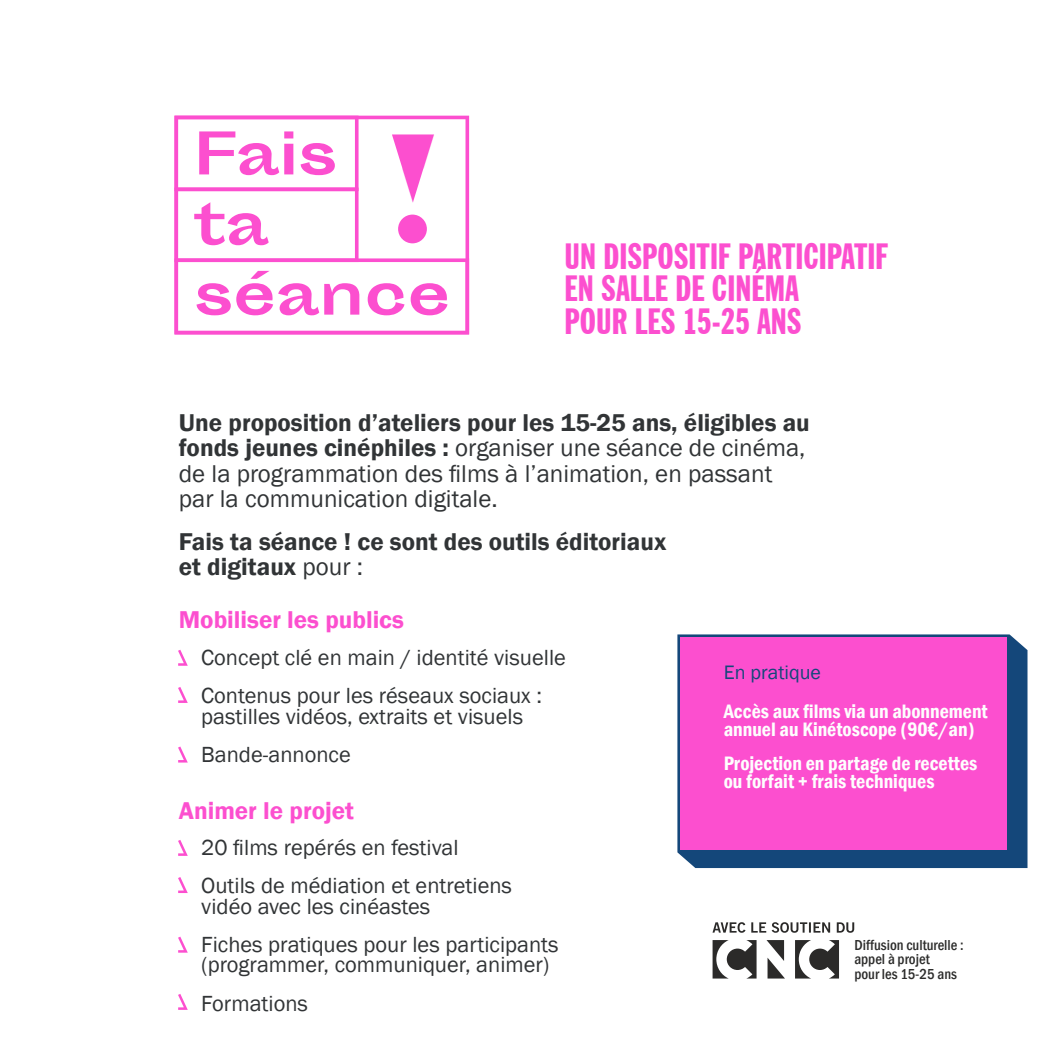
<style>
.page{position:relative;width:1063px;height:1063px;background:#fff}
.page>*{position:absolute;margin:0;border:0;box-sizing:border-box;transform-origin:0 0}
.t1{font:extra-condensed 36.5px/32.8px "Franklin Gothic BT";color:#fc4fcf}
.t2{font:25px/25.5px "Franklin Gothic";color:#313436}
.t3{font:600 25px/25.5px "Franklin Gothic";color:#313436}
.t4{font:600 25px "Franklin Gothic";color:#fc4fcf}
.t5{font:22.5px/38.2px "Franklin Gothic";color:#313436}
.t6{font:600 condensed 20px/18.2px "Franklin Gothic";color:#fefefe}
.t7{font:20px "Franklin Gothic";color:#14477a}
.t8{font:500 condensed 14.75px/14.2px "Franklin Gothic";color:#2c2c2b}
.s1{font-weight:600}
.s2{font-weight:400}
</style>
<div class="page">
<svg style="left:174px;top:116px;width:295px;height:218px"></svg>
<svg style="left:677px;top:634px;width:351px;height:234px;fill:#14477a"></svg>
<div style="left:680px;top:637px;width:327px;height:213px;background:#fc4fcf"></div>
<svg style="left:178px;top:649px;width:10px;height:17px"></svg>
<svg style="left:178px;top:687px;width:10px;height:16px"></svg>
<svg style="left:178px;top:746px;width:10px;height:17px"></svg>
<svg style="left:178px;top:840px;width:10px;height:16px"></svg>
<svg style="left:178px;top:877px;width:10px;height:16px"></svg>
<svg style="left:178px;top:936px;width:10px;height:17px"></svg>
<svg style="left:178px;top:994px;width:10px;height:16px"></svg>
<svg style="left:713px;top:922px;width:141px;height:11px"></svg>
<svg style="left:713px;top:940px;width:126px;height:39px"></svg>
<h1 class="t1" style="left:565px;top:239px;width:325px">UN DISPOSITIF PARTICIPATIF<br>EN SALLE DE CINÉMA<br>POUR LES 15-25 ANS</h1>
<p class="t2" style="left:179px;top:410px;width:632px"><span class="s1">Une proposition d’ateliers pour les 15-25 ans, éligibles au fonds jeunes cinéphiles :</span> organiser une séance de cinéma, de la programmation des films à l’animation, en passant par la communication digitale.</p>
<p class="t3" style="left:179px;top:529px;width:489px">Fais ta séance ! ce sont des outils éditoriaux et digitaux <span class="s2">pour :</span></p>
<p class="t4" style="left:179px;top:605px;width:227px">Mobiliser les publics</p>
<p class="t5" style="left:201px;top:639px;width:366px">Concept clé en main / identité visuelle<br>Contenus pour les réseaux sociaux :</p>
<p class="t5" style="left:201px;top:698px;width:323px">pastilles vidéos, extraits et visuels<br>Bande-annonce</p>
<p class="t4" style="left:179px;top:795px;width:177px">Animer le projet</p>
<p class="t5" style="left:201px;top:829px;width:312px">20 films repérés en festival<br>Outils de médiation et entretiens</p>
<p class="t5" style="left:201px;top:888px;width:359px">vidéo avec les cinéastes<br>Fiches pratiques pour les participants</p>
<p class="t5" style="left:201px;top:946px;width:350px">(programmer, communiquer, animer)<br>Formations</p>
<p class="t7" style="left:724px;top:660px;width:99px">En pratique</p>
<p class="t6" style="left:724px;top:702px;width:266px">Accès aux films via un abonnement annuel au Kinétoscope (90€/an)</p>
<p class="t6" style="left:724px;top:754px;width:255px">Projection en partage de recettes ou forfait + frais techniques</p>
<p class="t8" style="left:854px;top:938px;width:111px">Diffusion culturelle : appel à projet<br>pour les 15-25 ans</p>
</div>
